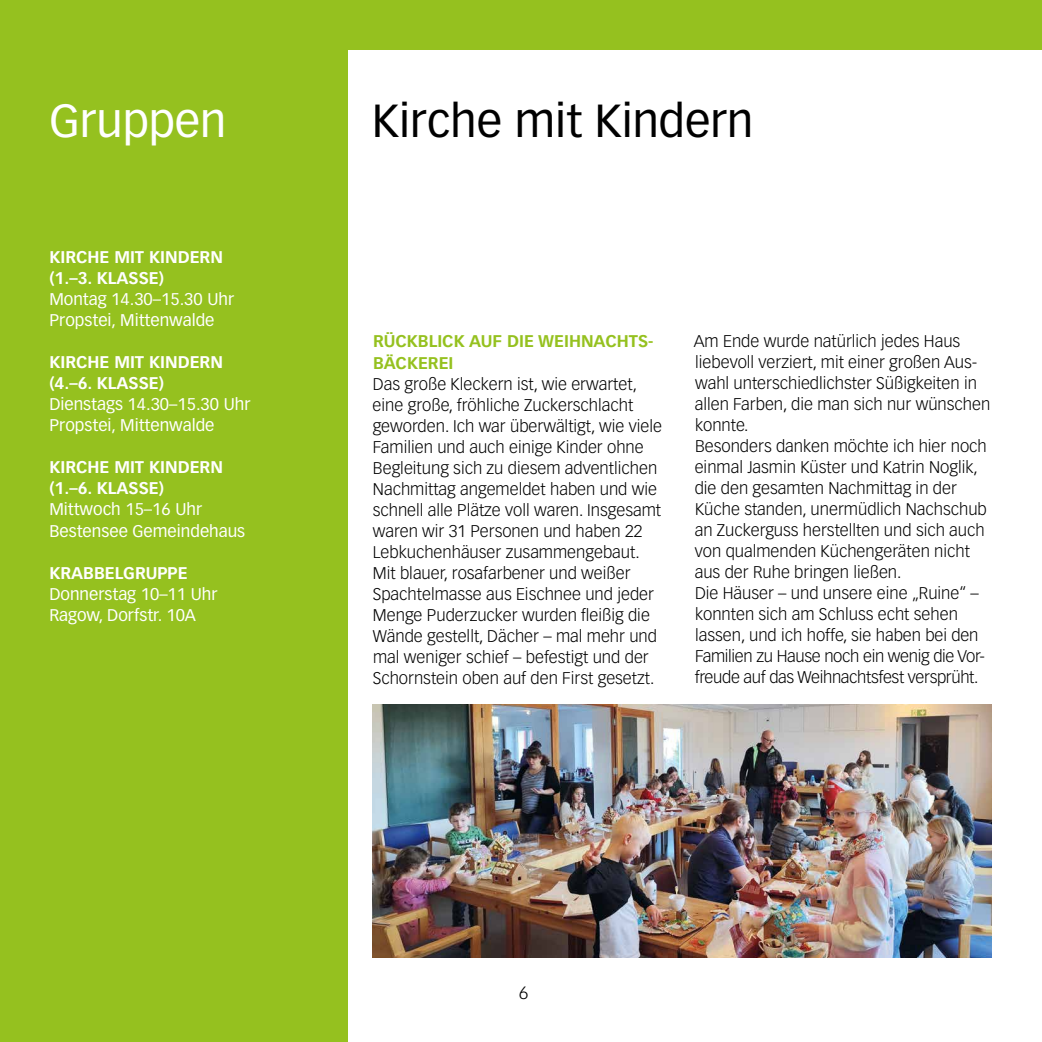
<style>
.page{position:relative;width:1042px;height:1042px;background:#fff}
.page>*{position:absolute;margin:0;border:0;box-sizing:border-box;transform-origin:0 0}
.t1{font:45.5px "Vectora LT Std";color:#000}
.t2{font:45.5px "Vectora LT Std";color:#fff}
.t3{font:300 17.5px "Vectora LT Std";color:#000}
.t4{font:300 16.62px/21px "Vectora LT Std";color:#000}
.t5{font:16.62px/21px "Vectora LT Std";color:#fff}
.t6{font:700 16.62px/21px "Vectora LT Std";color:#fff}
.t7{font:700 16.62px/21px "Vectora LT Std";color:#95c11f}
</style>
<div class="page">
<div style="left:0;top:0;width:1042px;height:50px;background:#95c11f"></div>
<div style="left:0;top:42px;width:347px;height:1000px;background:#95c11f"></div>
<img style="left:372px;top:704px;width:619px;height:253px">
<h1 class="t2" style="left:49px;top:95px;width:178px">Gruppen</h1>
<h1 class="t1" style="left:372px;top:95px;width:383px">Kirche mit Kindern</h1>
<p class="t6" style="left:49px;top:247px;width:175px">KIRCHE MIT KINDERN (1.–3. KLASSE)</p>
<p class="t5" style="left:49px;top:289px;width:186px">Montag 14.30–15.30 Uhr<br>Propstei, Mittenwalde</p>
<p class="t6" style="left:49px;top:352px;width:175px">KIRCHE MIT KINDERN (4.–6. KLASSE)</p>
<p class="t5" style="left:49px;top:394px;width:203px">Dienstags 14.30–15.30 Uhr<br>Propstei, Mittenwalde</p>
<p class="t6" style="left:49px;top:457px;width:175px">KIRCHE MIT KINDERN (1.–6. KLASSE)</p>
<p class="t5" style="left:49px;top:499px;width:197px">Mittwoch 15–16 Uhr<br>Bestensee Gemeindehaus</p>
<p class="t6" style="left:49px;top:562px;width:140px">KRABBELGRUPPE</p>
<p class="t5" style="left:49px;top:583px;width:170px">Donnerstag 10–11 Uhr<br>Ragow, Dorfstr. 10A</p>
<p class="t7" style="left:373px;top:331px;width:282px">RÜCKBLICK AUF DIE WEIHNACHTS-<br>BÄCKEREI</p>
<p class="t4" style="left:373px;top:373px;width:291px">Das große Kleckern ist, wie erwartet, eine große, fröhliche Zuckerschlacht geworden. Ich war überwältigt, wie viele Familien und auch einige Kinder ohne Begleitung sich zu diesem adventlichen Nachmittag angemeldet haben und wie schnell alle Plätze voll waren. Insgesamt waren wir 31 Personen und haben 22<br>Lebkuchenhäuser zusammengebaut.<br>Mit blauer, rosafarbener und weißer Spachtelmasse aus Eischnee und jeder Menge Puderzucker wurden fleißig die Wände gestellt, Dächer – mal mehr und mal weniger schief – befestigt und der Schornstein oben auf den First gesetzt.</p>
<p class="t4" style="left:694px;top:331px;width:298px">Am Ende wurde natürlich jedes Haus liebevoll verziert, mit einer großen Aus&shy;wahl unterschiedlichster Süßigkeiten in allen Farben, die man sich nur wünschen konnte.<br>Besonders danken möchte ich hier noch einmal Jasmin Küster und Katrin Noglik, die den gesamten Nachmittag in der Küche standen, unermüdlich Nachschub an Zuckerguss herstellten und sich auch von qualmenden Küchengeräten nicht aus der Ruhe bringen ließen.<br>Die Häuser – und unsere eine „Ruine“ – konnten sich am Schluss echt sehen lassen, und ich hoffe, sie haben bei den Familien zu Hause noch ein wenig die Vor&shy;freude auf das Weihnachtsfest versprüht.</p>
<p class="t3" style="left:519px;top:982px;width:11px">6</p>
</div>
